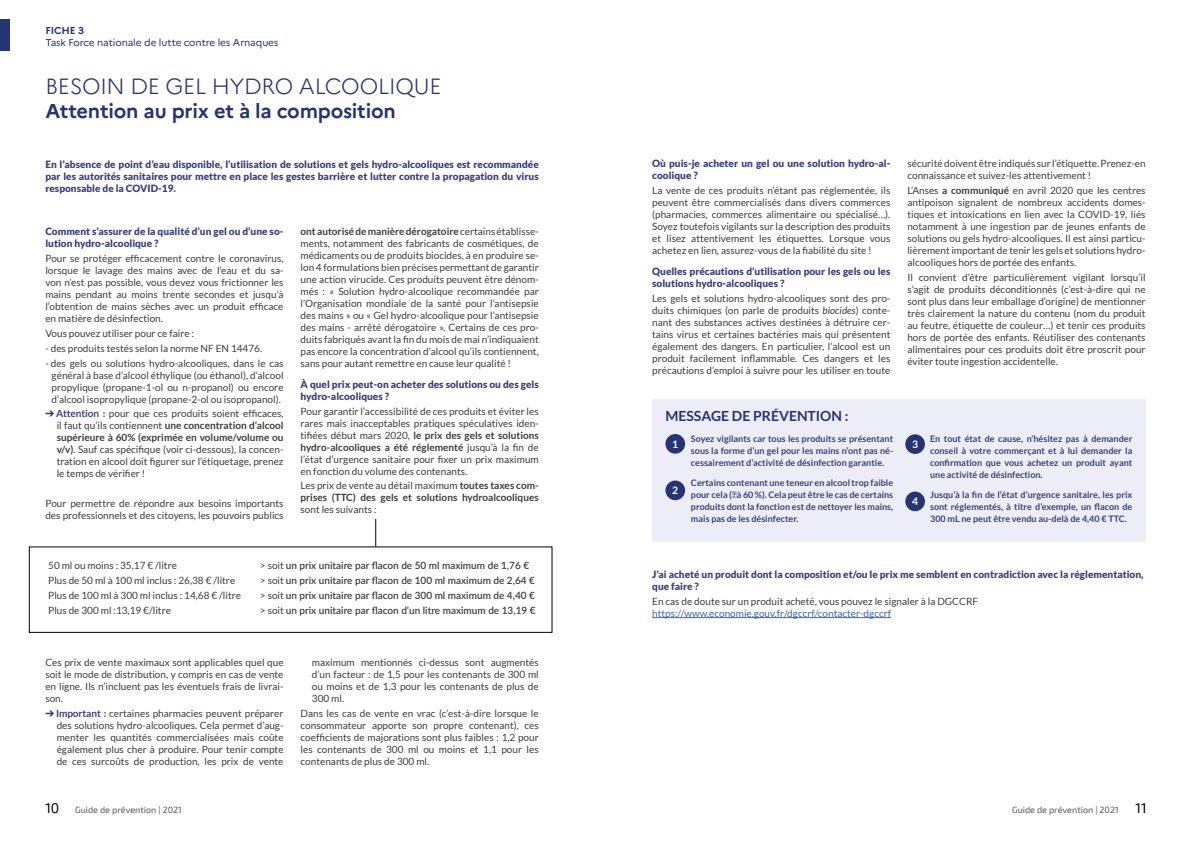
<style>
.page{position:relative;width:1191px;height:842px;background:#fff}
.page>*{position:absolute;margin:0;border:0;box-sizing:border-box;transform-origin:0 0}
.t1{font:300 22px "Marianne";letter-spacing:-.01em;color:#253473}
.t2{font:700 20px "Marianne";letter-spacing:-.01em;color:#253472}
.t3{font:700 14px "Lato";color:#253473}
.t4{font:700 10.4px "Lato";color:#fff}
.t5{font:10px/12px "Lato";color:#3c3c3b;text-align:justify}
.t6{font:900 10px/12px "Lato";color:#3a417d}
.t7{font:600 10px/14.8px "Lato";color:#3c3c3b}
.t8{font:700 10px/12px "Lato";color:#3c3c3b}
.t9{font:10px "Lato";color:#3f68a5}
.t10{font:10px "Marianne";letter-spacing:-.01em;color:#253473}
.t11{font:700 10px "Marianne";letter-spacing:-.01em;color:#253473}
.t12{font:700 9px/12px "Lato";color:#3a417d;text-align:justify}
.t13{font:9px "Exo 2";color:#575756}
.s1{color:#253473}
.s2{font-weight:700;color:#3a417d}
.s3{font-weight:700}
.s4{font-weight:400}
.s5{font-style:italic}
.s6{font-size:14px;color:#000}
</style>
<div class="page">
<div style="left:652px;top:399px;width:493px;height:142px;background:#ededf7"></div>
<div style="left:665px;top:434px;width:20px;height:20px;background:#253473;border-radius:50%"></div>
<div style="left:665px;top:481px;width:20px;height:19px;background:#253473;border-radius:50%"></div>
<div style="left:905px;top:434px;width:20px;height:20px;background:#253473;border-radius:50%"></div>
<div style="left:905px;top:492px;width:20px;height:19px;background:#253473;border-radius:50%"></div>
<hr style="left:652px;top:617px;width:239px;height:1px;background:#3f68a5">
<div style="left:0;top:20px;width:10px;height:31px;background:#253473"></div>
<div style="left:29px;top:546px;width:523px;height:87px;border:1px solid #000"></div>
<svg style="left:375px;top:519px;width:1px;height:27px"></svg>
<p class="t11" style="left:45px;top:24px;width:40px">FICHE 3</p>
<p class="t10" style="left:45px;top:36px;width:234px">Task Force nationale de lutte contre les Arnaques</p>
<h1 class="t1" style="left:45px;top:72px;width:398px">BESOIN DE GEL HYDRO ALCOOLIQUE</h1>
<h2 class="t2" style="left:45px;top:98px;width:352px">Attention au prix et à la composition</h2>
<p class="t6" style="left:45px;top:158px;width:495px;text-align:justify">En l’absence de point d’eau disponible, l’utilisation de solutions et gels hydro-alcooliques est recommandée par les autorités sanitaires pour mettre en place les gestes barrière et lutter contre la propagation du virus responsable de la COVID-19.</p>
<p class="t6" style="left:45px;top:225px;width:240px">Comment s’assurer de la qualité d’un gel ou d’une so&shy;lution hydro-alcoolique ?</p>
<p class="t5" style="left:45px;top:252px;width:240px">Pour se protéger efficacement contre le coronavirus, lorsque le lavage des mains avec de l’eau et du sa&shy;von n’est pas possible, vous devez vous frictionner les mains pendant au moins trente secondes et jusqu’à l’obtention de mains sèches avec un produit efficace en matière de désinfection.</p>
<p class="t5" style="left:45px;top:327px;width:150px">Vous pouvez utiliser pour ce faire :</p>
<p class="t5" style="left:45px;top:342px;width:218px">- des produits testés selon la norme NF EN 14476.</p>
<p class="t5" style="left:52px;top:357px;width:233px;text-indent:-6px">- des gels ou solutions hydro-alcooliques, dans le cas général à base d’alcool éthylique (ou éthanol), d’alcool propylique (propane-1-ol ou n-propanol) ou encore d’alcool isopropylique (propane-2-ol ou isopropanol).</p>
<p class="t5" style="left:57px;top:408px;width:228px;text-indent:-11px"><span class="s1">➔</span> <span class="s2">Attention :</span> pour que ces produits soient efficaces, il faut qu’ils contiennent <span class="s3">une concentration d’alcool supérieure à 60% (exprimée en volume/volume ou v/v)</span>. Sauf cas spécifique (voir ci-dessous), la concen&shy;tration en alcool doit figurer sur l’étiquetage, prenez le temps de vérifier !</p>
<p class="t5" style="left:45px;top:497px;width:240px">Pour permettre de répondre aux besoins importants des professionnels et des citoyens, les pouvoirs publics</p>
<p class="t5" style="left:300px;top:226px;width:240px"><span class="s3">ont autorisé de manière dérogatoire</span> certains établisse&shy;ments, notamment des fabricants de cosmétiques, de médicaments ou de produits biocides, à en produire se&shy;lon 4 formulations bien précises permettant de garantir une action virucide. Ces produits peuvent être dénom&shy;més : « Solution hydro-alcoolique recommandée par l’Organisation mondiale de la santé pour l’antisepsie des mains » ou « Gel hydro-alcoolique pour l’antisepsie des mains - arrêté dérogatoire ». Certains de ces pro&shy;duits fabriqués avant la fin du mois de mai n’indiquaient pas encore la concentration d’alcool qu’ils contiennent, sans pour autant remettre en cause leur qualité !</p>
<p class="t6" style="left:300px;top:378px;width:240px">À quel prix peut-on acheter des solutions ou des gels hydro-alcooliques ?</p>
<p class="t5" style="left:300px;top:405px;width:240px">Pour garantir l’accessibilité de ces produits et éviter les rares mais inacceptables pratiques spéculatives iden&shy;tifiées début mars 2020, <span class="s3">le prix des gels et solutions hydro-alcooliques a été réglementé</span> jusqu’à la fin de l’état d’urgence sanitaire pour fixer un prix maximum en fonction du volume des contenants.</p>
<p class="t8" style="left:300px;top:480px;width:240px"><span class="s4">Les prix de vente au détail maximum</span> toutes taxes com&shy;prises (TTC) des gels et solutions hydroalcooliques</p>
<p class="t5" style="left:300px;top:504px;width:77px">sont les suivants :</p>
<p class="t5" style="left:48px;top:558px;width:194px;line-height:14.8px;text-align:left">50 ml ou moins : 35,17 € /litre<br>Plus de 50 ml à 100 ml inclus : 26,38 € /litre Plus de 100 ml à 300 ml inclus : 14,68 € /litre Plus de 300 ml :13,19 €/litre</p>
<p class="t7" style="left:260px;top:558px;width:277px"><span class="s4">&gt; soit</span> un prix unitaire par flacon de 50 ml maximum de 1,76 € <span class="s4">&gt; soit</span> un prix unitaire par flacon de 100 ml maximum de 2,64 € <span class="s4">&gt; soit</span> un prix unitaire par flacon de 300 ml maximum de 4,40 € <span class="s4">&gt; soit</span> un prix unitaire par flacon d’un litre maximum de 13,19 €</p>
<p class="t5" style="left:45px;top:656px;width:240px">Ces prix de vente maximaux sont applicables quel que soit le mode de distribution, y compris en cas de vente en ligne. Ils n’incluent pas les éventuels frais de livrai&shy;son.</p>
<p class="t5" style="left:57px;top:707px;width:228px;text-indent:-11px"><span class="s1">➔</span> <span class="s2">Important :</span> certaines pharmacies peuvent préparer des solutions hydro-alcooliques. Cela permet d’aug&shy;menter les quantités commercialisées mais coûte également plus cher à produire. Pour tenir compte de ces surcoûts de production, les prix de vente</p>
<p class="t5" style="left:312px;top:656px;width:228px">maximum mentionnés ci-dessus sont augmentés d’un facteur : de 1,5 pour les contenants de 300 ml ou moins et de 1,3 pour les contenants de plus de 300 ml.</p>
<p class="t5" style="left:300px;top:707px;width:240px">Dans les cas de vente en vrac (c’est-à-dire lorsque le consommateur apporte son propre contenant), ces coefficients de majorations sont plus faibles : 1,2 pour les contenants de 300 ml ou moins et 1,1 pour les contenants de plus de 300 ml.</p>
<p class="t6" style="left:652px;top:158px;width:240px">Où puis-je acheter un gel ou une solution hydro-al&shy;coolique ?</p>
<p class="t5" style="left:652px;top:185px;width:240px">La vente de ces produits n’étant pas réglementée, ils peuvent être commercialisés dans divers commerces (pharmacies, commerces alimentaire ou spécialisé…).<br>Soyez toutefois vigilants sur la description des produits et lisez attentivement les étiquettes. Lorsque vous achetez en lien, assurez-vous de la fiabilité du site !</p>
<p class="t6" style="left:652px;top:265px;width:240px">Quelles précautions d’utilisation pour les gels ou les solutions hydro-alcooliques ?</p>
<p class="t5" style="left:652px;top:292px;width:240px">Les gels et solutions hydro-alcooliques sont des pro&shy;duits chimiques (on parle de produits <span class="s5">biocides</span>) conte&shy;nant des substances actives destinées à détruire cer&shy;tains virus et certaines bactéries mais qui présentent également des dangers. En particulier, l’alcool est un produit facilement inflammable. Ces dangers et les précautions d’emploi à suivre pour les utiliser en toute</p>
<h3 class="t3" style="left:665px;top:408px;width:185px">MESSAGE DE PRÉVENTION :</h3>
<p class="t4" style="left:672px;top:438px;width:8px">1</p>
<p class="t4" style="left:672px;top:484px;width:8px">2</p>
<p class="t12" style="left:691px;top:432px;width:204px">Soyez vigilants car tous les produits se présentant sous la forme d’un gel pour les mains n’ont pas né&shy;cessairement d’activité de désinfection garantie.</p>
<p class="t12" style="left:691px;top:477px;width:204px">Certains contenant une teneur en alcool trop faible pour cela (˂à 60 %). Cela peut être le cas de certains produits dont la fonction est de nettoyer les mains, mais pas de les désinfecter.</p>
<p class="t5" style="left:907px;top:158px;width:240px">sécurité doivent être indiqués sur l’étiquette. Prenez-en connaissance et suivez-les attentivement !</p>
<p class="t5" style="left:907px;top:185px;width:240px">L’Anses <span class="s3">a communiqué</span> en avril 2020 que les centres antipoison signalent de nombreux accidents domes&shy;tiques et intoxications en lien avec la COVID-19, liés notamment à une ingestion par de jeunes enfants de solutions ou gels hydro-alcooliques. Il est ainsi particu&shy;lièrement important de tenir les gels et solutions hydro&shy;alcooliques hors de portée des enfants.</p>
<p class="t5" style="left:907px;top:271px;width:240px">Il convient d’être particulièrement vigilant lorsqu’il s’agit de produits déconditionnés (c’est-à-dire qui ne sont plus dans leur emballage d’origine) de mentionner très clairement la nature du contenu (nom du produit au feutre, étiquette de couleur…) et tenir ces produits hors de portée des enfants. Réutiliser des contenants alimentaires pour ces produits doit être proscrit pour éviter toute ingestion accidentelle.</p>
<p class="t4" style="left:912px;top:438px;width:8px">3</p>
<p class="t4" style="left:912px;top:495px;width:8px">4</p>
<p class="t12" style="left:930px;top:432px;width:204px">En tout état de cause, n’hésitez pas à demander conseil à votre commerçant et à lui demander la confirmation que vous achetez un produit ayant une activité de désinfection.</p>
<p class="t12" style="left:930px;top:489px;width:204px">Jusqu’à la fin de l’état d’urgence sanitaire, les prix sont réglementés, à titre d’exemple, un flacon de 300 mL ne peut être vendu au-delà de 4,40 € TTC.</p>
<p class="t6" style="left:652px;top:568px;width:493px">J’ai acheté un produit dont la composition et/ou le prix me semblent en contradiction avec la réglementation, que faire ?</p>
<p class="t5" style="left:652px;top:595px;width:327px">En cas de doute sur un produit acheté, vous pouvez le signaler à la DGCCRF</p>
<p class="t9" style="left:652px;top:608px;width:240px">https://www.economie.gouv.fr/dgccrf/contacter-dgccrf</p>
<p class="t13" style="left:45px;top:804px;width:138px"><span class="s6">10</span> Guide de prévention | 2021</p>
<p class="t13" style="left:1012px;top:804px;width:136px">Guide de prévention | 2021 <span class="s6">11</span></p>
</div>
